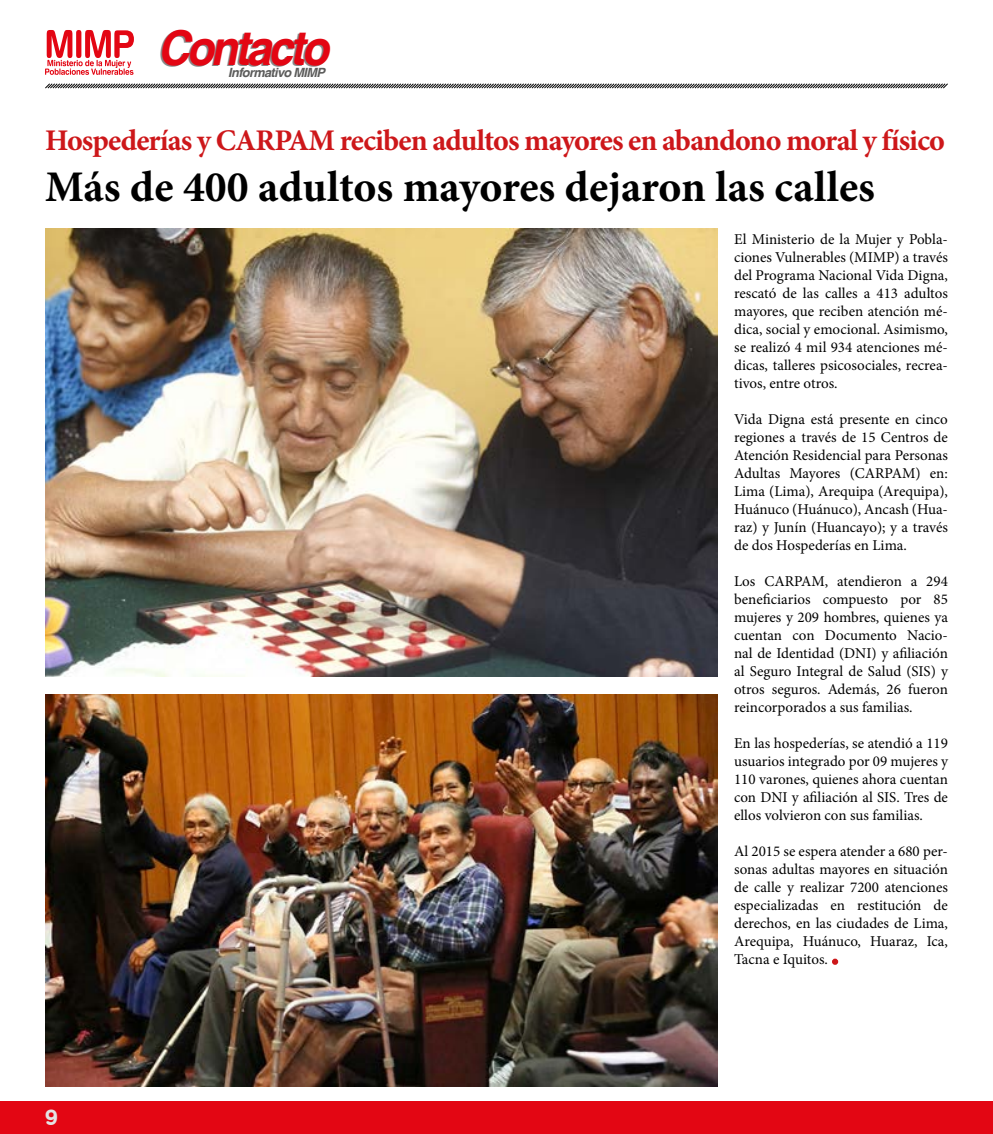
<style>
.page{position:relative;width:993px;height:1134px;background:#fff}
.page>*{position:absolute;margin:0;border:0;box-sizing:border-box;transform-origin:0 0}
.t1{font:italic 700 48.12px "Helvetica";letter-spacing:-.07em;color:#e30613;scale:.93 1}
.t2{font:700 43.75px "Minion Pro";color:#000}
.t3{font:700 30px "Minion Pro";letter-spacing:-.03em;color:#cd171a}
.t4{font:22.5px "Swiss 721 BT Bold Rounded";color:#e3e3e3}
.t5{font:15px/18px "Minion Pro";color:#000;text-align:justify}
.t6{font:italic 700 12.75px "Helvetica";letter-spacing:-.05em;color:#5c5c5b}
</style>
<div class="page">
<div style="left:0;top:1102px;width:992px;height:32px;background:#e30613"></div>
<svg style="left:45px;top:30px;width:89px;height:45px"></svg>
<svg style="left:45px;top:83px;width:903px;height:6px"></svg>
<img style="left:45px;top:228px;width:672px;height:448px">
<img style="left:45px;top:694px;width:672px;height:392px">
<svg style="left:832px;top:959px;width:5px;height:6px"></svg>
<h1 class="t1" style="left:157px;top:19px;width:185px">Contacto</h1>
<p class="t6" style="left:228px;top:65px;width:98px">Informativo MIMP</p>
<h3 class="t3" style="left:45px;top:120px;width:901px">Hospederías y CARPAM reciben adultos mayores en abandono moral y físico</h3>
<h2 class="t2" style="left:45px;top:156px;width:831px">Más de 400 adultos mayores dejaron las calles</h2>
<h3 class="t4" style="left:45px;top:1103px;width:14px">9</h3>
<p class="t5" style="left:733px;top:230px;width:215px">El Ministerio de la Mujer y Pobla&shy;ciones Vulnerables (MIMP) a través del Programa Nacional Vida Digna, rescató de las calles a 413 adultos mayores, que reciben atención mé&shy;dica, social y emocional. Asimismo, se realizó 4 mil 934 atenciones mé&shy;dicas, talleres psicosociales, recrea&shy;tivos, entre otros.</p>
<p class="t5" style="left:733px;top:410px;width:215px">Vida Digna está presente en cinco regiones a través de 15 Centros de Atención Residencial para Personas Adultas Mayores (CARPAM) en:<br>Lima (Lima), Arequipa (Arequipa), Huánuco (Huánuco), Ancash (Hua&shy;raz) y Junín (Huancayo); y a través de dos Hospederías en Lima.</p>
<p class="t5" style="left:733px;top:572px;width:215px">Los CARPAM, atendieron a 294 beneficiarios compuesto por 85 mujeres y 209 hombres, quienes ya cuentan con Documento Nacio&shy;nal de Identidad (DNI) y afiliación al Seguro Integral de Salud (SIS) y otros seguros. Además, 26 fueron reincorporados a sus familias.</p>
<p class="t5" style="left:733px;top:734px;width:215px">En las hospederías, se atendió a 119 usuarios integrado por 09 mujeres y 110 varones, quienes ahora cuentan con DNI y afiliación al SIS. Tres de ellos volvieron con sus familias.</p>
<p class="t5" style="left:733px;top:842px;width:215px">Al 2015 se espera atender a 680 per&shy;sonas adultas mayores en situación de calle y realizar 7200 atenciones especializadas en restitución de derechos, en las ciudades de Lima, Arequipa, Huánuco, Huaraz, Ica, Tacna e Iquitos.</p>
</div>
